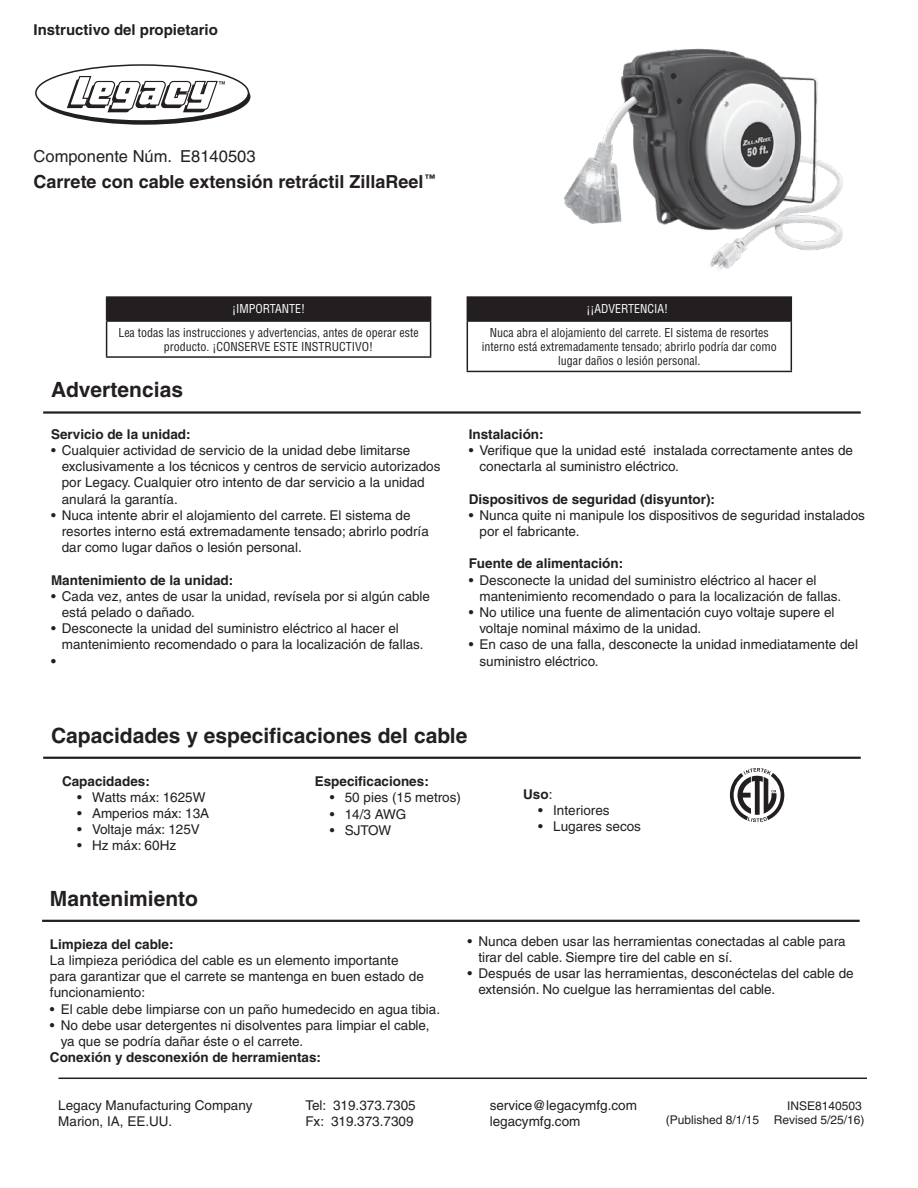
<style>
.page{position:relative;width:918px;height:1188px;background:#fff}
.page>*{position:absolute;margin:0;border:0;box-sizing:border-box;transform-origin:0 0}
.t1{font:700 21px "Helvetica";color:#231f20}
.t2{font:700 18px "Helvetica";color:#231f20}
.t3{font:16.5px "Helvetica";color:#231f20}
.t4{font:700 15px "Helvetica";color:#231f20}
.t5{font:13.5px/16.2px "Helvetica";color:#231f20}
.t6{font:700 13.5px "Helvetica";color:#231f20}
.t7{font:condensed 12px/14.4px "Helvetica";color:#231f20;text-align:center}
.t8{font:12px "Helvetica";color:#231f20}
.t9{font:condensed 12px "Helvetica";color:#fff}
.s1{color:#fff}
.s2{font-weight:400}
</style>
<div class="page">
<hr style="left:58px;top:1078px;width:809px;height:1px;background:#231f20">
<hr style="left:43px;top:411px;width:818px;height:3px;background:#231f20">
<div style="left:107px;top:297px;width:324px;height:24px;background:#231f20"></div>
<hr style="left:106px;top:296px;width:325px;height:2px;background:#231f20">
<svg style="left:106px;top:298px;width:1px;height:22px"></svg>
<hr style="left:106px;top:320px;width:325px;height:2px;background:#231f20">
<hr style="left:106px;top:322px;width:1px;height:34px;background:#231f20">
<hr style="left:430px;top:322px;width:1px;height:34px;background:#231f20">
<hr style="left:106px;top:356px;width:325px;height:2px;background:#231f20">
<div style="left:467px;top:297px;width:324px;height:24px;background:#231f20"></div>
<hr style="left:467px;top:296px;width:325px;height:2px;background:#231f20">
<svg style="left:791px;top:298px;width:1px;height:22px"></svg>
<hr style="left:467px;top:320px;width:325px;height:2px;background:#231f20">
<hr style="left:467px;top:322px;width:1px;height:49px;background:#231f20">
<hr style="left:791px;top:322px;width:1px;height:49px;background:#231f20">
<hr style="left:467px;top:371px;width:325px;height:1px;background:#231f20">
<hr style="left:43px;top:757px;width:818px;height:2px;background:#231f20">
<hr style="left:42px;top:920px;width:818px;height:2px;background:#231f20">
<div style="left:38px;top:69px;width:212px;height:55px;background:#231f20;border-radius:50%"></div>
<div style="left:36px;top:65px;width:212px;height:56px;background:#fff;border-radius:50%"></div>
<div style="left:35px;top:64px;width:214px;height:58px;border:2px solid #231f20;border-radius:50%"></div>
<svg style="left:67px;top:75px;width:158px;height:37px"></svg>
<img style="left:563px;top:48px;width:280px;height:223px">
<svg style="left:730px;top:768px;width:54px;height:54px"></svg>
<p class="t4" style="left:34px;top:21px;width:186px">Instructivo del propietario</p>
<p class="t3" style="left:34px;top:146px;width:223px">Componente Núm. E8140503</p>
<h2 class="t2" style="left:34px;top:170px;width:403px">Carrete con cable extensión retráctil ZillaReel<sup>™</sup></h2>
<p class="t9" style="left:232px;top:301px;width:75px">¡IMPORTANTE!</p>
<p class="t7" style="left:118px;top:325px;width:302px">Lea todas las instrucciones y advertencias, antes de operar este producto. ¡CONSERVE ESTE INSTRUCTIVO!</p>
<h1 class="t1" style="left:51px;top:377px;width:134px">Advertencias</h1>
<p class="t6" style="left:51px;top:426px;width:141px">Servicio de la unidad:</p>
<p class="t5" style="left:62px;top:442px;width:380px;text-indent:-11px">• Cualquier actividad de servicio de la unidad debe limitarse exclusivamente a los técnicos y centros de servicio autorizados por Legacy. Cualquier otro intento de dar servicio a la unidad anulará la garantía.</p>
<p class="t5" style="left:62px;top:507px;width:369px;text-indent:-11px">• Nuca intente abrir el alojamiento del carrete. El sistema de resortes interno está extremadamente tensado; abrirlo podría dar como lugar daños o lesión personal.</p>
<p class="t6" style="left:51px;top:572px;width:184px">Mantenimiento de la unidad:</p>
<p class="t5" style="left:62px;top:588px;width:370px;text-indent:-11px">• Cada vez, antes de usar la unidad, revísela por si algún cable está pelado o dañado.</p>
<p class="t5" style="left:62px;top:620px;width:363px;text-indent:-11px">• Desconecte la unidad del suministro eléctrico al hacer el mantenimiento recomendado o para la localización de fallas.</p>
<p class="t6" style="left:51px;top:653px;width:6px">•</p>
<p class="t7" style="left:490px;top:296px;width:281px;line-height:24px"><span class="s1">¡¡ADVERTENCIA!</span>!<br>Nuca abra el alojamiento del carrete. El sistema de resortes</p>
<p class="t7" style="left:482px;top:339px;width:297px">interno está extremadamente tensado; abrirlo podría dar como lugar daños o lesión personal.</p>
<p class="t6" style="left:469px;top:426px;width:77px">Instalación:</p>
<p class="t5" style="left:480px;top:442px;width:375px;text-indent:-11px">• Verifique que la unidad esté instalada correctamente antes de conectarla al suministro eléctrico.</p>
<p class="t6" style="left:469px;top:491px;width:248px">Dispositivos de seguridad (disyuntor):</p>
<p class="t5" style="left:480px;top:507px;width:387px;text-indent:-11px">• Nunca quite ni manipule los dispositivos de seguridad instalados por el fabricante.</p>
<p class="t6" style="left:469px;top:555px;width:156px">Fuente de alimentación:</p>
<p class="t5" style="left:480px;top:572px;width:363px;text-indent:-11px">• Desconecte la unidad del suministro eléctrico al hacer el mantenimiento recomendado o para la localización de fallas.</p>
<p class="t5" style="left:480px;top:604px;width:357px;text-indent:-11px">• No utilice una fuente de alimentación cuyo voltaje supere el voltaje nominal máximo de la unidad.</p>
<p class="t5" style="left:480px;top:637px;width:380px;text-indent:-11px">• En caso de una falla, desconecte la unidad inmediatamente del suministro eléctrico.</p>
<h1 class="t1" style="left:51px;top:722px;width:418px">Capacidades y especificaciones del cable</h1>
<p class="t6" style="left:62px;top:773px;width:89px">Capacidades:</p>
<p class="t5" style="left:77px;top:789px;width:130px">• Watts máx: 1625W</p>
<p class="t5" style="left:77px;top:805px;width:134px">• Amperios máx: 13A</p>
<p class="t5" style="left:77px;top:821px;width:124px">• Voltaje máx: 125V</p>
<p class="t5" style="left:77px;top:838px;width:101px">• Hz máx: 60Hz</p>
<p class="t6" style="left:315px;top:773px;width:116px">Especificaciones:</p>
<p class="t5" style="left:330px;top:789px;width:133px">• 50 pies (15 metros)</p>
<p class="t5" style="left:330px;top:806px;width:78px">• 14/3 AWG</p>
<p class="t5" style="left:330px;top:822px;width:63px">• SJTOW</p>
<p class="t6" style="left:523px;top:786px;width:31px">Uso<span class="s2">:</span></p>
<p class="t5" style="left:538px;top:802px;width:73px">• Interiores</p>
<p class="t5" style="left:538px;top:818px;width:104px">• Lugares secos</p>
<h1 class="t1" style="left:50px;top:885px;width:150px">Mantenimiento</h1>
<p class="t6" style="left:50px;top:936px;width:125px">Limpieza del cable:</p>
<p class="t5" style="left:50px;top:952px;width:375px">La limpieza periódica del cable es un elemento importante para garantizar que el carrete se mantenga en buen estado de funcionamiento:</p>
<p class="t5" style="left:50px;top:1001px;width:392px">• El cable debe limpiarse con un paño humedecido en agua tibia.</p>
<p class="t5" style="left:61px;top:1017px;width:371px;text-indent:-11px">• No debe usar detergentes ni disolventes para limpiar el cable, ya que se podría dañar éste o el carrete.</p>
<p class="t6" style="left:50px;top:1049px;width:273px">Conexión y desconexión de herramientas:</p>
<p class="t5" style="left:478px;top:933px;width:369px;text-indent:-11px">• Nunca deben usar las herramientas conectadas al cable para tirar del cable. Siempre tire del cable en sí.</p>
<p class="t5" style="left:478px;top:965px;width:377px;text-indent:-11px">• Después de usar las herramientas, desconéctelas del cable de extensión. No cuelgue las herramientas del cable.</p>
<p class="t5" style="left:58px;top:1097px;width:196px">Legacy Manufacturing Company<br>Marion, IA, EE.UU.</p>
<p class="t5" style="left:305px;top:1097px;width:112px">Tel: 319.373.7305<br>Fx: 319.373.7309</p>
<p class="t5" style="left:490px;top:1097px;width:149px">service@legacymfg.com legacymfg.com</p>
<p class="t8" style="left:787px;top:1098px;width:76px">INSE8140503</p>
<p class="t8" style="left:666px;top:1112px;width:200px">(Published 8/1/15 Revised 5/25/16)</p>
</div>
